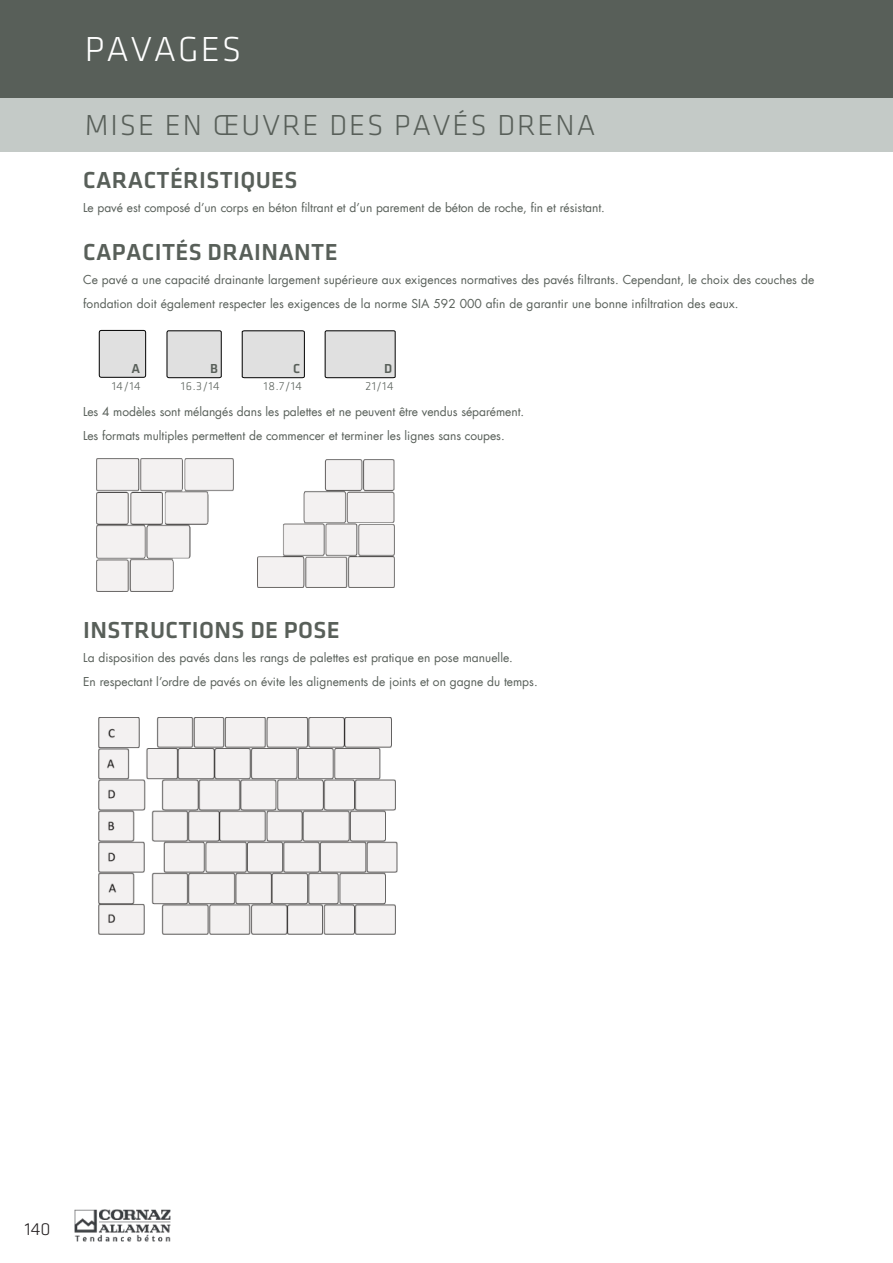
<style>
.page{position:relative;width:893px;height:1263px;background:#fff}
.page>*{position:absolute;margin:0;border:0;box-sizing:border-box;transform-origin:0 0}
.t1{font:300 36px "Klavika";letter-spacing:.055em;color:#fff}
.t2{font:300 30px "Klavika";letter-spacing:.065em;color:#585f59}
.t3{font:500 24px "Klavika";letter-spacing:.015em;color:#585f59}
.t4{font:300 18px "Klavika";color:#231f20}
.t5{font:500 13.5px "Klavika";color:#585f59}
.t6{font:12px/24px "Futura Com";color:#585f59}
.t7{font:300 12px "Klavika";letter-spacing:.055em;color:#585f59}
</style>
<div class="page">
<img style="left:75px;top:1209px;width:96px;height:32px">
<div style="left:0;top:98px;width:893px;height:54px;background:#c4cac7"></div>
<div style="left:0;top:0;width:893px;height:98px;background:#585f59"></div>
<svg style="left:99px;top:330px;width:47px;height:48px;background:#cfcfcf"></svg>
<svg style="left:167px;top:330px;width:55px;height:48px;background:#d2d2d2"></svg>
<svg style="left:242px;top:330px;width:63px;height:48px;background:#d1d1d1"></svg>
<svg style="left:325px;top:330px;width:70px;height:48px;background:#d4d4d4"></svg>
<img style="left:258px;top:460px;width:136px;height:127px">
<img style="left:96px;top:459px;width:138px;height:132px">
<img style="left:98px;top:718px;width:300px;height:217px">
<h1 class="t1" style="left:85px;top:36px;width:158px">PAVAGES</h1>
<h2 class="t2" style="left:85px;top:114px;width:512px">MISE EN ŒUVRE DES PAVÉS DRENA</h2>
<h3 class="t3" style="left:83px;top:171px;width:216px">CARACTÉRISTIQUES</h3>
<p class="t6" style="left:83px;top:196px;width:523px">Le pavé est composé d’un corps en béton filtrant et d’un parement de béton de roche, fin et résistant.</p>
<h3 class="t3" style="left:83px;top:243px;width:256px">CAPACITÉS DRAINANTE</h3>
<p class="t6" style="left:83px;top:268px;width:733px">Ce pavé a une capacité drainante largement supérieure aux exigences normatives des pavés filtrants. Cependant, le choix des couches de fondation doit également respecter les exigences de la norme SIA 592 000 afin de garantir une bonne infiltration des eaux.</p>
<p class="t5" style="left:131px;top:364px;width:10px">A</p>
<p class="t5" style="left:210px;top:364px;width:9px">B</p>
<p class="t5" style="left:293px;top:364px;width:9px">C</p>
<p class="t5" style="left:384px;top:364px;width:10px">D</p>
<p class="t7" style="left:112px;top:382px;width:30px">14/14</p>
<p class="t7" style="left:181px;top:382px;width:40px">16.3/14</p>
<p class="t7" style="left:264px;top:382px;width:40px">18.7/14</p>
<p class="t7" style="left:366px;top:382px;width:29px">21/14</p>
<p class="t6" style="left:83px;top:400px;width:443px">Les 4 modèles sont mélangés dans les palettes et ne peuvent être vendus séparément.<br>Les formats multiples permettent de commencer et terminer les lignes sans coupes.</p>
<h3 class="t3" style="left:83px;top:621px;width:258px">INSTRUCTIONS DE POSE</h3>
<p class="t6" style="left:83px;top:646px;width:456px">La disposition des pavés dans les rangs de palettes est pratique en pose manuelle.<br>En respectant l’ordre de pavés on évite les alignements de joints et on gagne du temps.</p>
<h3 class="t4" style="left:25px;top:1222px;width:27px">140</h3>
</div>
